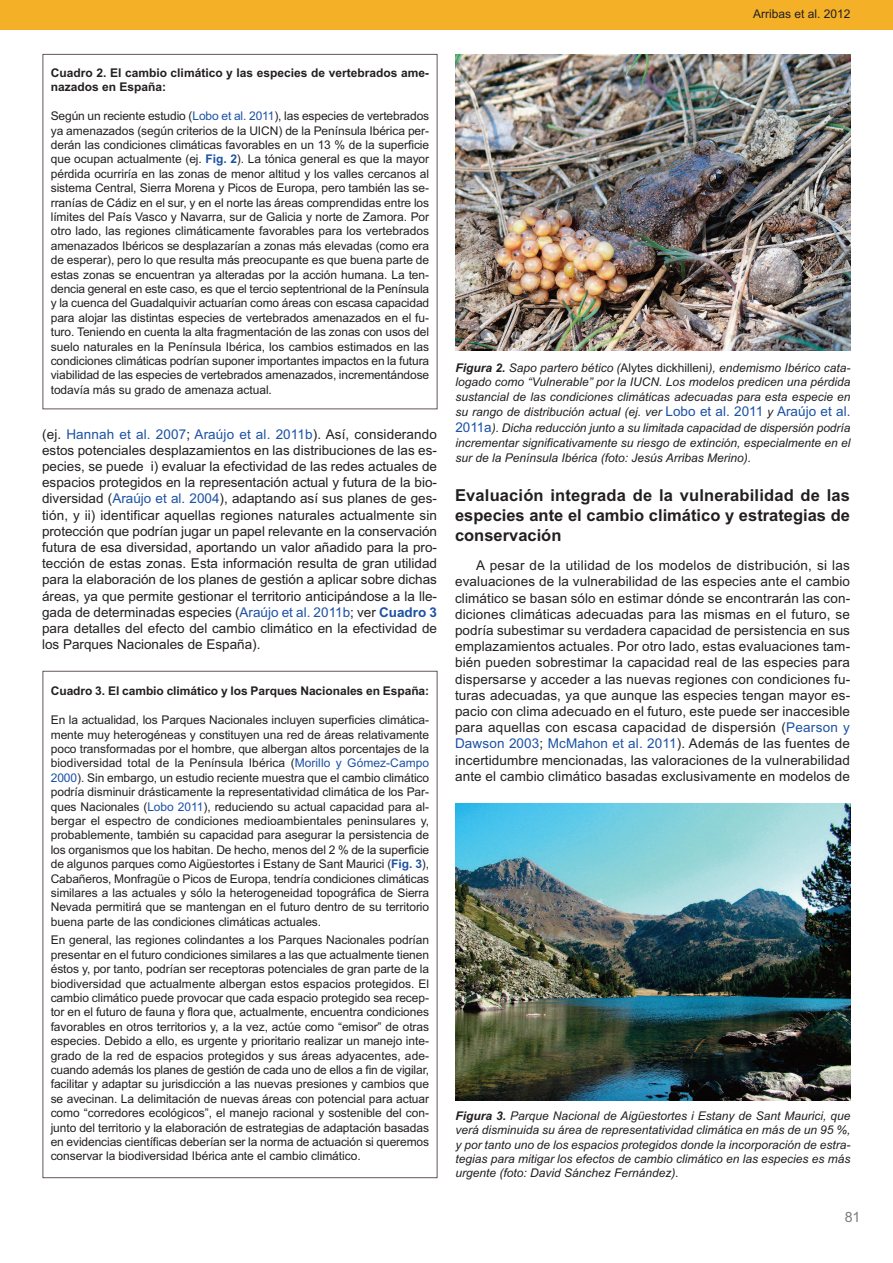
<style>
.page{position:relative;width:893px;height:1263px;background:#fff}
.page>*{position:absolute;margin:0;border:0;box-sizing:border-box;transform-origin:0 0}
.t1{font:700 16.5px/19.8px "Arial";color:#231f20;text-align:justify}
.t2{font:14.25px "Arial";color:#7f7e7c}
.t3{font:13.5px/16.2px "Arial";letter-spacing:.005em;color:#231f20;text-align:justify}
.t4{font:12px/14.4px "Arial";letter-spacing:-.005em;color:#231f20;text-align:justify}
.t5{font:italic 12px/15px "Arial";color:#231f20;text-align:justify}
.t6{font:700 12px/14.4px "Arial";color:#231f20}
.s1{color:#1c52a4}
.s2{font-weight:700;color:#1c52a4}
.s3{font-weight:700}
.s4{font-style:normal}
.s5{font-style:normal;font-size:13.5px;color:#1c52a4}
</style>
<div class="page">
<div style="left:0;top:0;width:893px;height:30px;background:#f4b027"></div>
<img style="left:455px;top:54px;width:395px;height:297px">
<img style="left:455px;top:803px;width:395px;height:297px">
<p class="t4" style="left:753px;top:7px;width:99px">Arribas et al. 2012</p>
<p class="t6" style="left:51px;top:66px;width:380px">Cuadro 2. El cambio climático y las especies de vertebrados ame&shy;nazados en España:</p>
<p class="t4" style="left:51px;top:109px;width:380px">Según un reciente estudio (<span class="s1">Lobo et al. 2011</span>), las especies de vertebrados ya amenazados (según criterios de la UICN) de la Península Ibérica per&shy;derán las condiciones climáticas favorables en un 13 % de la superficie que ocupan actualmente (ej. <span class="s2">Fig. 2</span>). La tónica general es que la mayor pérdida ocurriría en las zonas de menor altitud y los valles cercanos al sistema Central, Sierra Morena y Picos de Europa, pero también las se&shy;rranías de Cádiz en el sur, y en el norte las áreas comprendidas entre los límites del País Vasco y Navarra, sur de Galicia y norte de Zamora. Por otro lado, las regiones climáticamente favorables para los vertebrados amenazados Ibéricos se desplazarían a zonas más elevadas (como era de esperar), pero lo que resulta más preocupante es que buena parte de estas zonas se encuentran ya alteradas por la acción humana. La ten&shy;dencia general en este caso, es que el tercio septentrional de la Península y la cuenca del Guadalquivir actuarían como áreas con escasa capacidad para alojar las distintas especies de vertebrados amenazados en el fu&shy;turo. Teniendo en cuenta la alta fragmentación de las zonas con usos del suelo naturales en la Península Ibérica, los cambios estimados en las condiciones climáticas podrían suponer importantes impactos en la futura viabilidad de las especies de vertebrados amenazados, incrementándose todavía más su grado de amenaza actual.</p>
<p class="t3" style="left:42px;top:426px;width:396px">(ej. <span class="s1">Hannah et al. 2007</span>; <span class="s1">Araújo et al. 2011b</span>). Así, considerando estos potenciales desplazamientos en las distribuciones de las es&shy;pecies, se puede i) evaluar la efectividad de las redes actuales de espacios protegidos en la representación actual y futura de la bio&shy;diversidad (<span class="s1">Araújo et al. 2004</span>), adaptando así sus planes de ges&shy;tión, y ii) identificar aquellas regiones naturales actualmente sin protección que podrían jugar un papel relevante en la conservación futura de esa diversidad, aportando un valor añadido para la pro&shy;tección de estas zonas. Esta información resulta de gran utilidad para la elaboración de los planes de gestión a aplicar sobre dichas áreas, ya que permite gestionar el territorio anticipándose a la lle&shy;gada de determinadas especies (<span class="s1">Araújo et al. 2011b</span>; ver <span class="s2">Cuadro 3 </span>para detalles del efecto del cambio climático en la efectividad de los Parques Nacionales de España).</p>
<p class="t6" style="left:51px;top:684px;width:380px">Cuadro 3. El cambio climático y los Parques Nacionales en España:</p>
<p class="t4" style="left:51px;top:713px;width:380px">En la actualidad, los Parques Nacionales incluyen superficies climática&shy;mente muy heterogéneas y constituyen una red de áreas relativamente poco transformadas por el hombre, que albergan altos porcentajes de la biodiversidad total de la Península Ibérica (<span class="s1">Morillo y Gómez-Campo 2000</span>). Sin embargo, un estudio reciente muestra que el cambio climático podría disminuir drásticamente la representatividad climática de los Par&shy;ques Nacionales (<span class="s1">Lobo 2011</span>), reduciendo su actual capacidad para al&shy;bergar el espectro de condiciones medioambientales peninsulares y, probablemente, también su capacidad para asegurar la persistencia de los organismos que los habitan. De hecho, menos del 2 % de la superficie de algunos parques como Aigüestortes i Estany de Sant Maurici (<span class="s2">Fig. 3</span>), Cabañeros, Monfragüe o Picos de Europa, tendría condiciones climáticas similares a las actuales y sólo la heterogeneidad topográfica de Sierra Nevada permitirá que se mantengan en el futuro dentro de su territorio buena parte de las condiciones climáticas actuales.</p>
<p class="t4" style="left:51px;top:933px;width:380px">En general, las regiones colindantes a los Parques Nacionales podrían presentar en el futuro condiciones similares a las que actualmente tienen éstos y, por tanto, podrían ser receptoras potenciales de gran parte de la biodiversidad que actualmente albergan estos espacios protegidos. El cambio climático puede provocar que cada espacio protegido sea recep&shy;tor en el futuro de fauna y flora que, actualmente, encuentra condiciones favorables en otros territorios y, a la vez, actúe como “emisor” de otras especies. Debido a ello, es urgente y prioritario realizar un manejo inte&shy;grado de la red de espacios protegidos y sus áreas adyacentes, ade&shy;cuando además los planes de gestión de cada uno de ellos a fin de vigilar, facilitar y adaptar su jurisdicción a las nuevas presiones y cambios que se avecinan. La delimitación de nuevas áreas con potencial para actuar como “corredores ecológicos”, el manejo racional y sostenible del con&shy;junto del territorio y la elaboración de estrategias de adaptación basadas en evidencias científicas deberían ser la norma de actuación si queremos conservar la biodiversidad Ibérica ante el cambio climático.</p>
<p class="t5" style="left:455px;top:360px;width:396px"><span class="s3">Figura 2.</span> Sapo partero bético (<span class="s4">Alytes dickhilleni</span>), endemismo Ibérico cata&shy;logado como “Vulnerable” por la IUCN. Los modelos predicen una pérdida sustancial de las condiciones climáticas adecuadas para esta especie en su rango de distribución actual (ej. ver <span class="s5">Lobo et al. 2011</span> y <span class="s5">Araújo et al.<br>2011a</span>). Dicha reducción junto a su limitada capacidad de dispersión podría incrementar significativamente su riesgo de extinción, especialmente en el sur de la Península Ibérica (foto: Jesús Arribas Merino).</p>
<h1 class="t1" style="left:455px;top:486px;width:396px">Evaluación integrada de la vulnerabilidad de las especies ante el cambio climático y estrategias de conservación</h1>
<p class="t3" style="left:455px;top:557px;width:397px;text-indent:21px">A pesar de la utilidad de los modelos de distribución, si las evaluaciones de la vulnerabilidad de las especies ante el cambio climático se basan sólo en estimar dónde se encontrarán las con&shy;diciones climáticas adecuadas para las mismas en el futuro, se podría subestimar su verdadera capacidad de persistencia en sus emplazamientos actuales. Por otro lado, estas evaluaciones tam&shy;bién pueden sobrestimar la capacidad real de las especies para dispersarse y acceder a las nuevas regiones con condiciones fu&shy;turas adecuadas, ya que aunque las especies tengan mayor es&shy;pacio con clima adecuado en el futuro, este puede ser inaccesible para aquellas con escasa capacidad de dispersión (<span class="s1">Pearson y Dawson 2003</span>; <span class="s1">McMahon et al. 2011</span>). Además de las fuentes de incertidumbre mencionadas, las valoraciones de la vulnerabilidad ante el cambio climático basadas exclusivamente en modelos de</p>
<p class="t5" style="left:455px;top:1108px;width:396px;line-height:14.4px"><span class="s3">Figura 3.</span> Parque Nacional de Aigüestortes i Estany de Sant Maurici, que verá disminuida su área de representatividad climática en más de un 95 %, y por tanto uno de los espacios protegidos donde la incorporación de estra&shy;tegias para mitigar los efectos de cambio climático en las especies es más urgente (foto: David Sánchez Fernández).</p>
<p class="t2" style="left:845px;top:1208px;width:17px">81</p>
</div>
